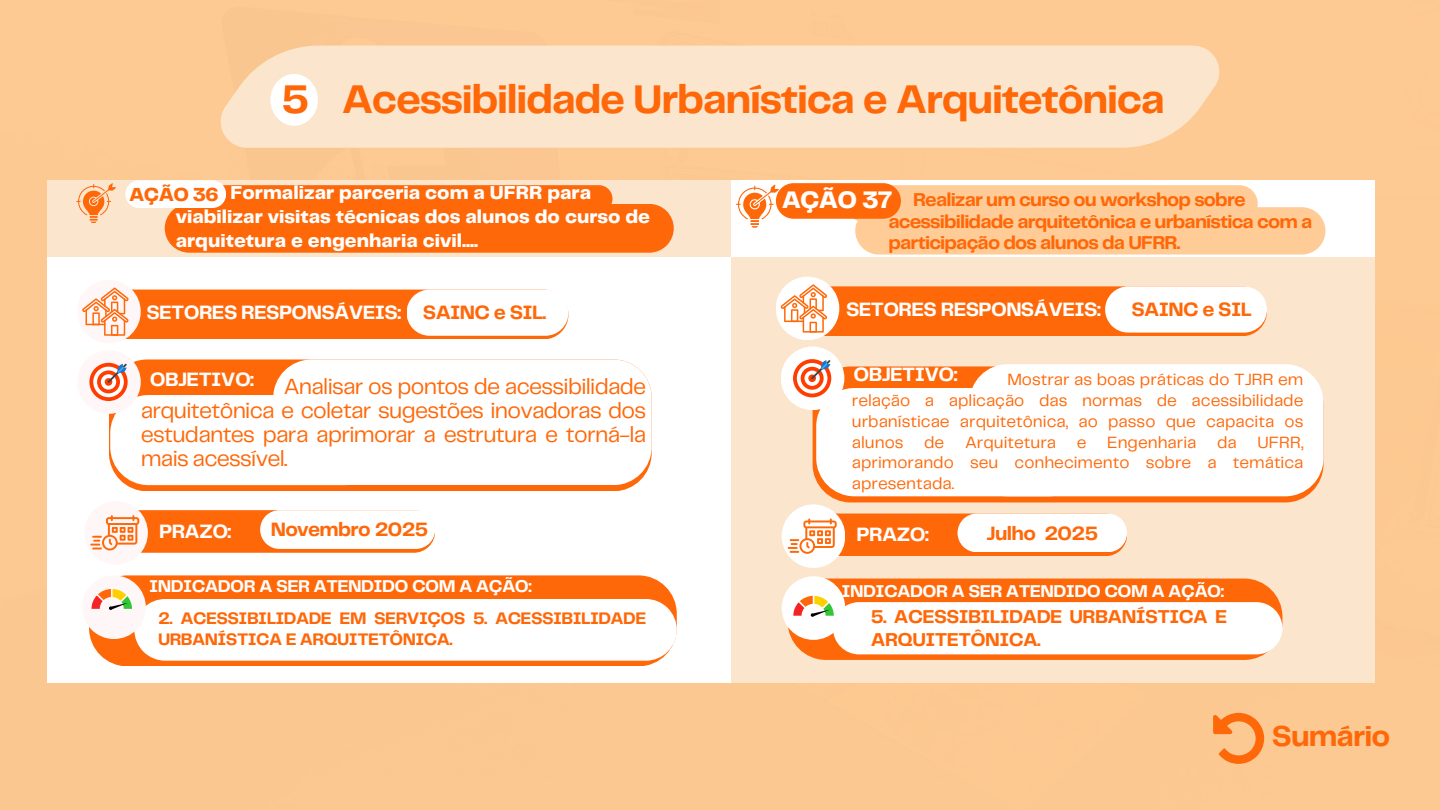
<style>
.page{position:relative;width:1440px;height:810px;background:#fff}
.page>*{position:absolute;margin:0;border:0;box-sizing:border-box;transform-origin:0 0}
.t1{font:700 41.6px "Telegraf";letter-spacing:-.03em;color:#ff6809}
.t2{font:700 30px "Telegraf";letter-spacing:-.03em;color:#ff6809}
.t3{font:800 24.8px "Telegraf";letter-spacing:-.03em;color:#fff}
.t4{font:22.7px/24px "Telegraf";letter-spacing:-.03em;color:#ff6809;text-align:justify}
.t5{font:700 20.1px "Telegraf";letter-spacing:-.03em;color:#fff}
.t6{font:700 20.1px "Telegraf";letter-spacing:-.03em;color:#ff6809}
.t7{font:800 19.4px/24px "Telegraf";color:#fff}
.t8{font:700 19.3px/21.7px "Telegraf";letter-spacing:-.04em;color:#ff6809}
.t9{font:700 17.8px "Telegraf";letter-spacing:-.03em;color:#fff}
.t10{font:700 17.4px/21.3px "Telegraf";letter-spacing:-.03em;color:#ff6809}
.t11{font:16.9px/21px "Telegraf";color:#ff6809;text-align:justify}
.s1{font-size:19.7px;color:#ff6809}
.s2{color:#ff6809}
</style>
<div class="page">
<div style="left:731px;top:256px;width:644px;height:427px;background:#fce5cd"></div>
<div style="left:47px;top:180px;width:684px;height:76px;background:#fce5cd"></div>
<svg style="left:1213px;top:713px;width:51px;height:51px;background:#fd9f57"></svg>
<div style="left:221px;top:46px;width:998px;height:102px;background:#fce5cd"></div>
<div style="left:270px;top:74px;width:48px;height:52px;background:#fff;border-radius:50%"></div>
<svg style="left:76px;top:183px;width:40px;height:40px"></svg>
<svg style="left:125px;top:180px;width:549px;height:73px;background:#fe8436"></svg>
<div style="left:105px;top:290px;width:463px;height:49px;background:#ff6809;border-radius:25px"></div>
<div style="left:77px;top:280px;width:64px;height:63px;background:#fff7f7;border-radius:50%"></div>
<svg style="left:82px;top:287px;width:47px;height:48px"></svg>
<div style="left:407px;top:290px;width:161px;height:46px;background:#fff"></div>
<div style="left:109px;top:359px;width:543px;height:132px;background:#ff6809;border-radius:38px"></div>
<div style="left:110px;top:395px;width:273px;height:90px;background:#fff;border-radius:38px"></div>
<div style="left:77px;top:350px;width:64px;height:64px;background:#fff7f7;border-radius:50%"></div>
<svg style="left:89px;top:363px;width:39px;height:38px"></svg>
<svg style="left:93px;top:364px;width:34px;height:33px"></svg>
<div style="left:273px;top:359px;width:379px;height:126px;background:#fff;border-radius:38px"></div>
<div style="left:84px;top:501px;width:64px;height:64px;background:#fff7f7;border-radius:50%"></div>
<svg style="left:90px;top:510px;width:345px;height:43px"></svg>
<div style="left:89px;top:575px;width:588px;height:91px;background:#ff6809;border-radius:38px"></div>
<div style="left:82px;top:575px;width:64px;height:64px;background:#fff7f7;border-radius:50%"></div>
<svg style="left:92px;top:589px;width:585px;height:72px"></svg>
<div style="left:855px;top:207px;width:470px;height:48px;background:#ffcc97"></div>
<svg style="left:736px;top:185px;width:43px;height:42px"></svg>
<div style="left:846px;top:185px;width:412px;height:37px;background:#ffcc97;border-radius:19px"></div>
<div style="left:776px;top:183px;width:125px;height:36px;background:#ff6809;border-radius:18px"></div>
<div style="left:804px;top:286px;width:463px;height:50px;background:#ff6809;border-radius:25px"></div>
<div style="left:776px;top:277px;width:63px;height:63px;background:#fff;border-radius:50%"></div>
<svg style="left:781px;top:284px;width:46px;height:48px"></svg>
<svg style="left:1105px;top:286px;width:162px;height:47px;background:#fef6f1"></svg>
<div style="left:813px;top:366px;width:511px;height:136px;background:#ff6809;border-radius:38px"></div>
<div style="left:816px;top:388px;width:271px;height:108px;background:#fff;border-radius:38px"></div>
<div style="left:781px;top:347px;width:63px;height:63px;background:#fff;border-radius:50%"></div>
<div style="left:793px;top:359px;width:38px;height:38px;background:#ff3d00;border-radius:50%"></div>
<svg style="left:797px;top:360px;width:33px;height:34px"></svg>
<div style="left:969px;top:364px;width:355px;height:132px;background:#fff;border-radius:38px"></div>
<div style="left:782px;top:504px;width:63px;height:64px;background:#fff;border-radius:50%"></div>
<svg style="left:788px;top:514px;width:339px;height:42px;background:#febc92"></svg>
<div style="left:788px;top:579px;width:494px;height:81px;background:#ff6809;border-radius:38px"></div>
<div style="left:833px;top:602px;width:449px;height:52px;background:#fff;border-radius:26px"></div>
<div style="left:782px;top:576px;width:63px;height:64px;background:#fff;border-radius:50%"></div>
<svg style="left:793px;top:596px;width:41px;height:21px"></svg>
<h1 class="t1" style="left:282px;top:82px;width:885px">5 Acessibilidade Urbanística e Arquitetônica</h1>
<p class="t7" style="left:176px;top:182px;width:476px;text-indent:-46px"><span class="s1">AÇÃO 36</span> Formalizar parceria com a UFRR para viabilizar visitas técnicas dos alunos do curso de arquitetura e engenharia civil....</p>
<p class="t5" style="left:146px;top:304px;width:401px">SETORES RESPONSÁVEIS: <span class="s2">SAINC e SIL.</span></p>
<p class="t5" style="left:150px;top:371px;width:106px">OBJETIVO:</p>
<h3 class="t4" style="left:141px;top:375px;width:507px;text-indent:143px">Analisar os pontos de acessibilidade arquitetônica e coletar sugestões inovadoras dos estudantes para aprimorar a estrutura e torná-la mais acessível.</h3>
<p class="t5" style="left:159px;top:522px;width:74px">PRAZO:</p>
<p class="t6" style="left:271px;top:521px;width:159px">Novembro 2025</p>
<p class="t9" style="left:149px;top:579px;width:384px">INDICADOR A SER ATENDIDO COM A AÇÃO:</p>
<p class="t10" style="left:158px;top:608px;width:490px">2. ACESSIBILIDADE EM SERVIÇOS 5. ACESSIBILIDADE<br>URBANÍSTICA E ARQUITETÔNICA.</p>
<h3 class="t3" style="left:782px;top:189px;width:112px">AÇÃO 37</h3>
<p class="t8" style="left:889px;top:190px;width:425px;text-indent:24px">Realizar um curso ou workshop sobre acessibilidade arquitetônica e urbanística com a participação dos alunos da UFRR.</p>
<p class="t5" style="left:846px;top:301px;width:256px">SETORES RESPONSÁVEIS:</p>
<p class="t6" style="left:1131px;top:301px;width:122px">SAINC e SIL</p>
<p class="t5" style="left:854px;top:366px;width:106px">OBJETIVO:</p>
<p class="t11" style="left:852px;top:369px;width:453px;text-indent:155px">Mostrar as boas práticas do TJRR em relação a aplicação das normas de acessibilidade urbanísticae arquitetônica, ao passo que capacita os alunos de Arquitetura e Engenharia da UFRR, aprimorando seu conhecimento sobre a temática apresentada.</p>
<p class="t5" style="left:857px;top:526px;width:74px">PRAZO:</p>
<p class="t6" style="left:987px;top:524px;width:113px">Julho 2025</p>
<p class="t9" style="left:842px;top:584px;width:384px">INDICADOR A SER ATENDIDO COM A AÇÃO:</p>
<p class="t8" style="left:871px;top:606px;width:358px;line-height:23.2px">5. ACESSIBILIDADE URBANÍSTICA E<br>ARQUITETÔNICA.</p>
<h2 class="t2" style="left:1272px;top:723px;width:120px">Sumário</h2>
</div>
